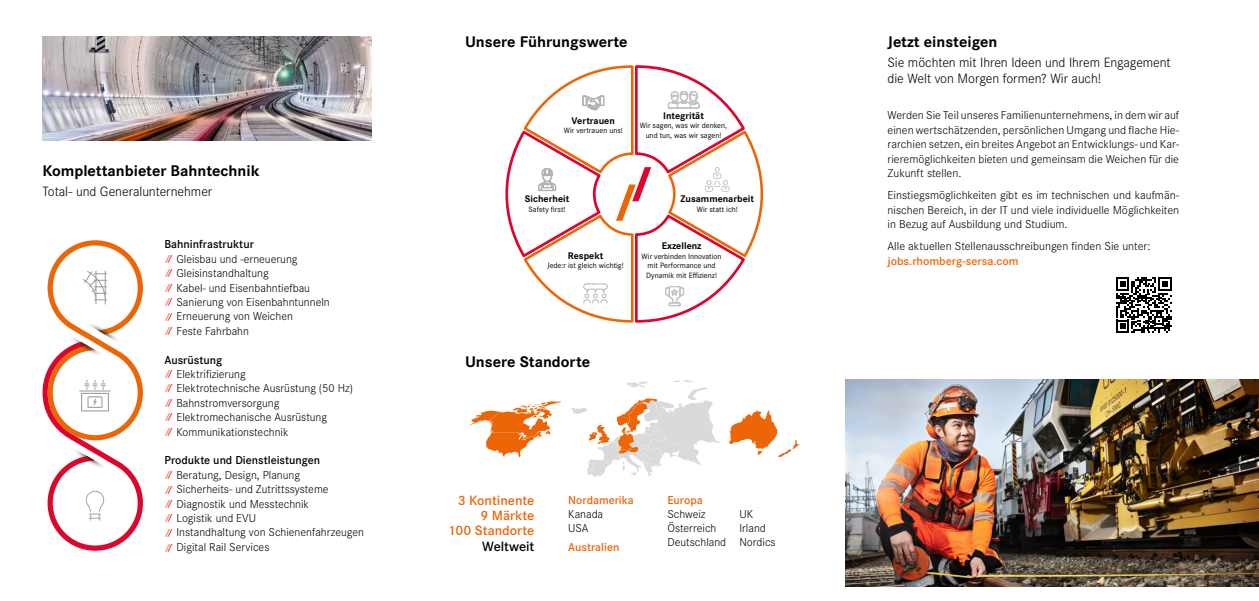
<style>
.page{position:relative;width:1259px;height:601px;background:#fff}
.page>*{position:absolute;margin:0;border:0;box-sizing:border-box;transform-origin:0 0}
.t1{font:700 16px "Corporate S";color:#000}
.t2{font:300 14px/16px "Corporate S";letter-spacing:-.005em;color:#000}
.t3{font:600 14px/15.2px "Corporate S";color:#ec6608;text-align:right}
.t4{font:600 14px "Corporate S";color:#000}
.t5{font:300 12px/14.4px "Corporate S";color:#000}
.t6{font:600 12px "Corporate S";color:#000}
.t7{font:600 12px "Corporate S";color:#ec6608}
.t8{font:700 10px "Corporate S";color:#000}
.t9{font:700 9px "Corporate S";color:#ec6608}
.t10{font:8px/9.6px "Corporate S";color:#000;text-align:center}
.s1{color:#dd052b}
</style>
<div class="page">
<img style="left:43px;top:36px;width:328px;height:104px">
<img style="left:845px;top:380px;width:414px;height:207px">
<svg style="left:469px;top:401px;width:92px;height:56px"></svg>
<svg style="left:571px;top:380px;width:149px;height:97px"></svg>
<svg style="left:729px;top:410px;width:70px;height:47px"></svg>
<svg style="left:43px;top:240px;width:100px;height:311px"></svg>
<svg style="left:505px;top:65px;width:259px;height:258px"></svg>
<svg style="left:1116px;top:277px;width:55px;height:56px"></svg>
<h1 class="t1" style="left:43px;top:159px;width:218px">Komplettanbieter Bahntechnik</h1>
<p class="t2" style="left:43px;top:183px;width:171px">Total- und Generalunternehmer</p>
<p class="t6" style="left:164px;top:236px;width:91px">Bahninfrastruktur</p>
<p class="t5" style="left:176px;top:251px;width:155px">Gleisbau und -erneuerung<br>Gleisinstandhaltung<br>Kabel- und Eisenbahntiefbau<br>Sanierung von Eisenbahntunneln<br>Erneuerung von Weichen<br>Feste Fahrbahn</p>
<p class="t6" style="left:164px;top:351px;width:59px">Ausrüstung</p>
<p class="t5" style="left:176px;top:366px;width:178px">Elektrifizierung<br>Elektrotechnische Ausrüstung (50 Hz)<br>Bahnstromversorgung<br>Elektromechanische Ausrüstung<br>Kommunikationstechnik</p>
<p class="t6" style="left:164px;top:452px;width:157px">Produkte und Dienstleistungen</p>
<p class="t5" style="left:176px;top:467px;width:189px">Beratung, Design, Planung<br>Sicherheits- und Zutrittssysteme<br>Diagnostik und Messtechnik<br>Logistik und EVU<br>Instandhaltung von Schienenfahrzeugen<br>Digital Rail Services</p>
<p class="t9" style="left:165px;top:252px;width:9px">/<span class="s1">/</span></p>
<p class="t9" style="left:165px;top:266px;width:9px">/<span class="s1">/</span></p>
<p class="t9" style="left:165px;top:281px;width:9px">/<span class="s1">/</span></p>
<p class="t9" style="left:165px;top:295px;width:9px">/<span class="s1">/</span></p>
<p class="t9" style="left:165px;top:309px;width:9px">/<span class="s1">/</span></p>
<p class="t9" style="left:165px;top:324px;width:9px">/<span class="s1">/</span></p>
<p class="t9" style="left:165px;top:367px;width:9px">/<span class="s1">/</span></p>
<p class="t9" style="left:165px;top:381px;width:9px">/<span class="s1">/</span></p>
<p class="t9" style="left:165px;top:396px;width:9px">/<span class="s1">/</span></p>
<p class="t9" style="left:165px;top:410px;width:9px">/<span class="s1">/</span></p>
<p class="t9" style="left:165px;top:424px;width:9px">/<span class="s1">/</span></p>
<p class="t9" style="left:165px;top:468px;width:9px">/<span class="s1">/</span></p>
<p class="t9" style="left:165px;top:482px;width:9px">/<span class="s1">/</span></p>
<p class="t9" style="left:165px;top:497px;width:9px">/<span class="s1">/</span></p>
<p class="t9" style="left:165px;top:511px;width:9px">/<span class="s1">/</span></p>
<p class="t9" style="left:165px;top:526px;width:9px">/<span class="s1">/</span></p>
<p class="t9" style="left:165px;top:541px;width:9px">/<span class="s1">/</span></p>
<h1 class="t1" style="left:465px;top:30px;width:164px">Unsere Führungswerte</h1>
<p class="t8" style="left:571px;top:113px;width:45px">Vertrauen</p>
<p class="t10" style="left:564px;top:125px;width:61px">Wir vertrauen uns!</p>
<p class="t8" style="left:663px;top:108px;width:42px">Integrität</p>
<p class="t10" style="left:640px;top:121px;width:89px">Wir sagen, was wir denken, und tun, was wir sagen!</p>
<p class="t8" style="left:525px;top:192px;width:46px">Sicherheit</p>
<p class="t10" style="left:528px;top:204px;width:39px">Safety first!</p>
<p class="t8" style="left:568px;top:248px;width:37px">Respekt</p>
<p class="t10" style="left:547px;top:260px;width:78px">Jede:r ist gleich wichtig!</p>
<p class="t8" style="left:680px;top:192px;width:75px">Zusammenarbeit</p>
<p class="t10" style="left:697px;top:204px;width:42px">Wir statt ich!</p>
<p class="t8" style="left:661px;top:239px;width:41px">Exzellenz</p>
<p class="t10" style="left:641px;top:251px;width:81px">Wir verbinden Innovation mit Performance und<br>Dynamik mit Effizienz!</p>
<h1 class="t1" style="left:465px;top:351px;width:127px">Unsere Standorte</h1>
<p class="t3" style="left:448px;top:492px;width:88px">3 Kontinente<br>9 Märkte<br>100 Standorte</p>
<p class="t4" style="left:482px;top:537px;width:54px">Weltweit</p>
<p class="t7" style="left:568px;top:492px;width:67px">Nordamerika</p>
<p class="t5" style="left:568px;top:506px;width:36px;line-height:14px">Kanada<br>USA</p>
<p class="t7" style="left:568px;top:539px;width:53px">Australien</p>
<p class="t7" style="left:667px;top:492px;width:37px">Europa</p>
<p class="t5" style="left:667px;top:506px;width:60px;line-height:14px">Schweiz<br>Österreich<br>Deutschland</p>
<p class="t5" style="left:739px;top:506px;width:38px;line-height:14px">UK<br>Irland<br>Nordics</p>
<h1 class="t1" style="left:887px;top:30px;width:111px">Jetzt einsteigen</h1>
<p class="t2" style="left:887px;top:54px;width:285px">Sie möchten mit Ihren Ideen und Ihrem Engagement die Welt von Morgen formen? Wir auch!</p>
<p class="t5" style="left:887px;top:108px;width:293px;text-align:justify">Werden Sie Teil unseres Familienunternehmens, in dem wir auf einen wertschätzenden, persönlichen Umgang und flache Hie&shy;rarchien setzen, ein breites Angebot an Entwicklungs- und Kar&shy;rieremöglichkeiten bieten und gemeinsam die Weichen für die Zukunft stellen.</p>
<p class="t5" style="left:887px;top:188px;width:293px;text-align:justify">Einstiegsmöglichkeiten gibt es im technischen und kaufmän&shy;nischen Bereich, in der IT und viele individuelle Möglichkeiten in Bezug auf Ausbildung und Studium.</p>
<p class="t5" style="left:887px;top:239px;width:265px">Alle aktuellen Stellenausschreibungen finden Sie unter:</p>
<p class="t7" style="left:887px;top:253px;width:133px">jobs.rhomberg-sersa.com</p>
</div>
